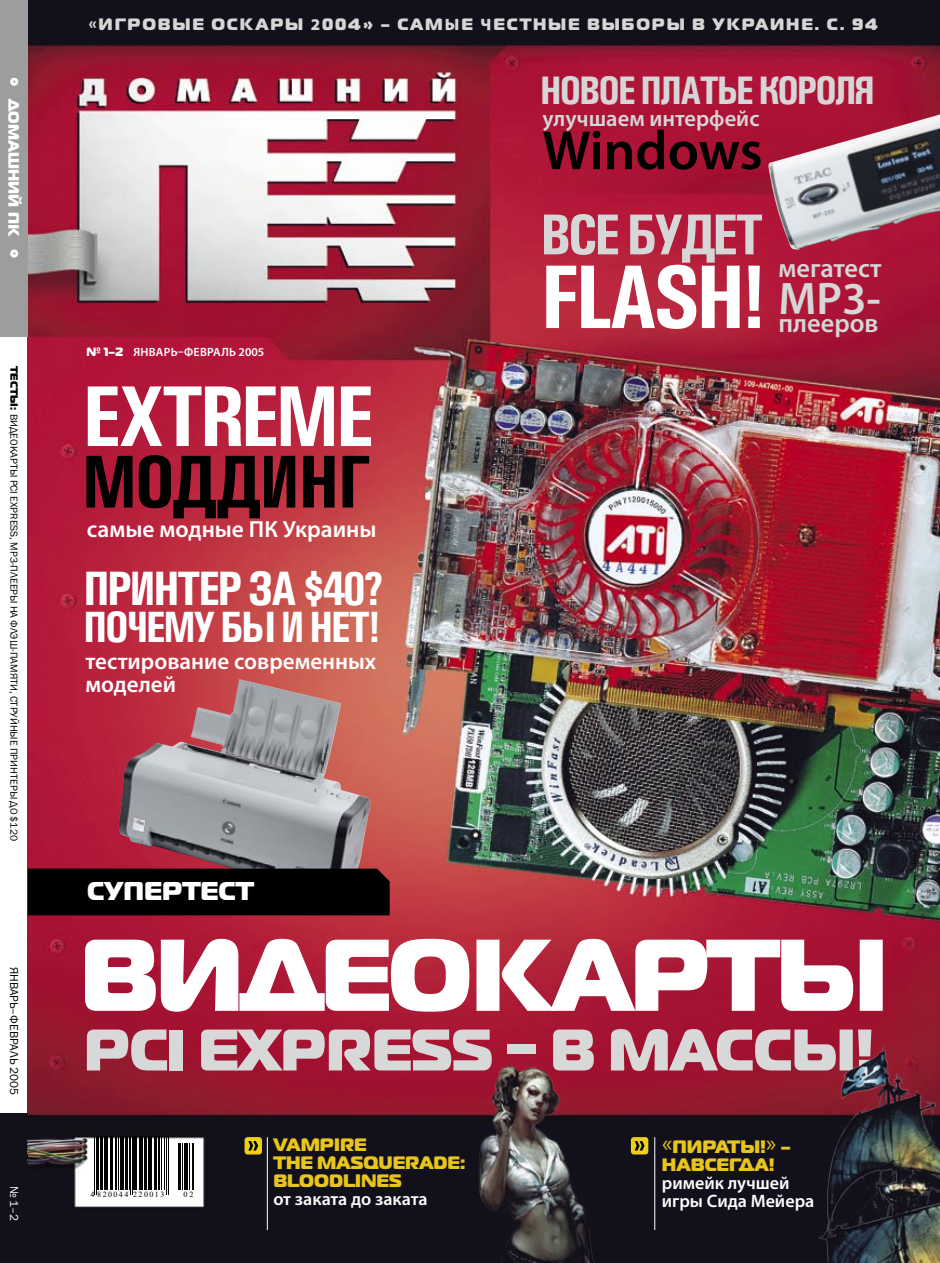
<style>
.page{position:relative;width:940px;height:1263px;background:#fff}
.page>*{position:absolute;margin:0;border:0;box-sizing:border-box;transform-origin:0 0}
.t1{font:101.7px "Magistral Black C";letter-spacing:-.03em;color:#fff}
.t2{font:700 90.6px "Univers Condensed";letter-spacing:-.06em;color:#fff}
.t3{font:700 86.4px "Univers Condensed";letter-spacing:-.05em;color:#fff}
.t4{font:700 75px "Univers Condensed";letter-spacing:-.03em;color:#000}
.t5{font:58.5px "Magistral Black C";letter-spacing:-.01em;color:#d8d8d8}
.t6{font:700 57.75px "Univers Condensed";letter-spacing:-.06em;color:#d6d6d6}
.t7{font:600 55.5px "Myriad Pro";letter-spacing:-.005em;color:#000}
.t8{font:700 48.45px "Univers Condensed";letter-spacing:-.06em;color:#fff}
.t9{font:600 45.9px "Myriad Pro";color:#d6d6d6}
.t10{font:700 43.95px "Univers Condensed";letter-spacing:-.06em;color:#fff}
.t11{font:700 39.9px "Univers Condensed";letter-spacing:-.06em;color:#d6d6d6}
.t12{font:600 26.25px "Myriad Pro";color:#d6d6d6}
.t13{font:25.8px "Magistral Black C";color:#fff}
.t14{font:600 23.4px "Myriad Pro";color:#fff}
.t15{font:600 22.95px/23px "Myriad Pro";color:#fff}
.t16{font:600 22.5px "Myriad Pro";color:#d6d6d6}
.t17{font:18px/18px "Magistral Black C";color:#e8c51d}
.t18{font:600 18px/18px "Myriad Pro";color:#fff}
.t19{font:16.5px "Magistral Black C";letter-spacing:.11em;color:#d6d6d6}
.t20{font:15px "Magistral Black C";color:#fff}
.t21{font:600 12px "Myriad Pro";letter-spacing:.02em;color:#fff}
.t22{font:12px "Franklin Gothic";color:#000}
.t23{font:12px "Franklin Gothic";color:#fff}
.t24{font:10.5px "Franklin Gothic";color:#000}
.t25{font:8.1px "Times New Roman";letter-spacing:.175em;color:#000}
.s1{font-family:"Magistral Black C"}
.s2{font-family:"Myriad Pro";font-weight:900}
.s3{font-family:"Magistral Black C";font-weight:400}
.s4{font-family:"Franklin Gothic";font-weight:800;font-size:24px}
</style>
<div class="page">
<img style="left:28px;top:0;width:911px;height:1263px">
<img style="left:119px;top:679px;width:251px;height:189px">
<div style="left:28px;top:868px;width:361px;height:47px;background:#000"></div>
<img style="left:476px;top:1048px;width:123px;height:215px">
<div style="left:0;top:1114px;width:28px;height:149px;background:#121018"></div>
<div style="left:0;top:0;width:28px;height:337px;background:#9d9d9d"></div>
<svg style="left:10px;top:249px;width:9px;height:9px"></svg>
<svg style="left:10px;top:77px;width:9px;height:9px"></svg>
<img style="left:28px;top:1129px;width:122px;height:69px">
<svg style="left:89px;top:1137px;width:111px;height:61px"></svg>
<hr style="left:94px;top:1137px;width:1px;height:58px;background:#000">
<hr style="left:96px;top:1137px;width:1px;height:58px;background:#000">
<hr style="left:98px;top:1137px;width:1px;height:53px;background:#000">
<hr style="left:100px;top:1137px;width:2px;height:53px;background:#000">
<hr style="left:104px;top:1137px;width:1px;height:53px;background:#000">
<hr style="left:106px;top:1137px;width:2px;height:53px;background:#000">
<hr style="left:110px;top:1137px;width:1px;height:53px;background:#000">
<hr style="left:112px;top:1137px;width:1px;height:53px;background:#000">
<hr style="left:115px;top:1137px;width:2px;height:53px;background:#000">
<hr style="left:118px;top:1137px;width:1px;height:53px;background:#000">
<hr style="left:120px;top:1137px;width:2px;height:53px;background:#000">
<hr style="left:123px;top:1137px;width:1px;height:53px;background:#000">
<hr style="left:126px;top:1137px;width:2px;height:53px;background:#000">
<hr style="left:129px;top:1137px;width:1px;height:53px;background:#000">
<hr style="left:130px;top:1137px;width:1px;height:58px;background:#000">
<hr style="left:132px;top:1137px;width:1px;height:58px;background:#000">
<hr style="left:133px;top:1137px;width:2px;height:53px;background:#000">
<hr style="left:136px;top:1137px;width:1px;height:53px;background:#000">
<hr style="left:139px;top:1137px;width:1px;height:53px;background:#000">
<hr style="left:141px;top:1137px;width:2px;height:53px;background:#000">
<hr style="left:144px;top:1137px;width:2px;height:53px;background:#000">
<hr style="left:148px;top:1137px;width:1px;height:53px;background:#000">
<hr style="left:150px;top:1137px;width:2px;height:53px;background:#000">
<hr style="left:154px;top:1137px;width:1px;height:53px;background:#000">
<hr style="left:155px;top:1137px;width:2px;height:53px;background:#000">
<hr style="left:158px;top:1137px;width:2px;height:53px;background:#000">
<hr style="left:161px;top:1137px;width:1px;height:53px;background:#000">
<hr style="left:165px;top:1137px;width:1px;height:53px;background:#000">
<hr style="left:166px;top:1137px;width:1px;height:58px;background:#000">
<hr style="left:168px;top:1137px;width:1px;height:58px;background:#000">
<hr style="left:178px;top:1143px;width:1px;height:47px;background:#000">
<hr style="left:179px;top:1143px;width:2px;height:47px;background:#000">
<hr style="left:182px;top:1143px;width:1px;height:47px;background:#000">
<hr style="left:184px;top:1143px;width:2px;height:47px;background:#000">
<hr style="left:187px;top:1143px;width:1px;height:47px;background:#000">
<hr style="left:189px;top:1143px;width:1px;height:47px;background:#000">
<hr style="left:192px;top:1143px;width:1px;height:47px;background:#000">
<hr style="left:267px;top:1137px;width:1px;height:93px;background:#fff">
<hr style="left:654px;top:1137px;width:1px;height:93px;background:#fff">
<svg style="left:631px;top:1137px;width:17px;height:17px"></svg>
<svg style="left:244px;top:1137px;width:18px;height:17px"></svg>
<img style="left:757px;top:110px;width:182px;height:155px">
<img style="left:760px;top:1031px;width:179px;height:232px">
<h3 class="t20" style="left:24px;top:99px;width:139px;rotate:90deg">ДОМАШНИЙ ПК</h3>
<p class="t24" style="left:20px;top:366px;width:476px;rotate:90deg"><span class="s1">ТЕСТЫ:</span> ВИДЕОКАРТЫ PCI EXPRESS, МР3-ПЛЕЕРЫ НА ФЛЭШ-ПАМЯТИ, СТРУЙНЫЕ ПРИНТЕРЫ ДО $120</p>
<p class="t22" style="left:21px;top:967px;width:130px;rotate:90deg">ЯНВАРЬ–ФЕВРАЛЬ 2005</p>
<p class="t23" style="left:21px;top:1185px;width:37px;rotate:90deg">№ 1–2</p>
<h3 class="t19" style="left:89px;top:14px;width:790px"><span class="s2">«</span>ИГРОВЫЕ ОСКАРЫ <span class="s2">2</span>004» – САМ<span class="s2">Ы</span>Е <span class="s2">Ч</span>ЕСТНЫЕ ВЫБОРЫ В УКРАИНЕ. С. 94</h3>
<h3 class="t11" style="left:540px;top:66px;width:337px">НОВОЕ ПЛАТЬЕ КОРОЛЯ</h3>
<h3 class="t16" style="left:542px;top:106px;width:218px">улучшаем интерфейс</h3>
<h3 class="t7" style="left:542px;top:120px;width:222px">Windows</h3>
<p class="t21" style="left:86px;top:345px;width:179px"><span class="s3">№ 1–2</span> ЯНВАРЬ–ФЕВРАЛЬ 2005</p>
<h3 class="t3" style="left:82px;top:364px;width:294px">EXTREME</h3>
<h3 class="t4" style="left:82px;top:436px;width:292px">МОДДИНГ</h3>
<h3 class="t14" style="left:87px;top:516px;width:291px">самые модные ПК Украины</h3>
<h3 class="t8" style="left:83px;top:559px;width:303px">ПРИНТЕР ЗА $40?</h3>
<h3 class="t10" style="left:83px;top:600px;width:299px">ПОЧЕМУ БЫ И НЕТ!</h3>
<h3 class="t15" style="left:85px;top:650px;width:292px">тестирование современных моделей</h3>
<h3 class="t13" style="left:87px;top:874px;width:168px">СУПЕРТЕСТ</h3>
<h3 class="t6" style="left:540px;top:200px;width:225px">ВСЕ БУДЕТ</h3>
<h2 class="t2" style="left:540px;top:242px;width:228px">FLASH!</h2>
<h3 class="t12" style="left:778px;top:254px;width:105px">мегатест</h3>
<h3 class="t9" style="left:778px;top:273px;width:104px">MP3-</h3>
<h3 class="t12" style="left:778px;top:309px;width:101px">плееров</h3>
<h1 class="t1" style="left:80px;top:908px;width:809px">ВИДЕОКАРТЫ</h1>
<h3 class="t5" style="left:84px;top:1011px;width:791px">PCI EXPRESS – В МАССЫ!</h3>
<p class="t25" style="left:91px;top:1188px;width:75px">4 820044 220013</p>
<p class="t25" style="left:183px;top:1188px;width:12px">0 2</p>
<h3 class="t17" style="left:273px;top:1135px;width:193px">VAMPIRE<br>THE MASQUERADE:<br>BLOODLINES</h3>
<h3 class="t18" style="left:273px;top:1190px;width:156px">от заката до заката</h3>
<h3 class="t17" style="left:661px;top:1137px;width:130px"><span class="s4">«</span>ПИРАТЫ!<span class="s4">»</span> –<br>НАВСЕГДА!</h3>
<h3 class="t18" style="left:661px;top:1174px;width:154px">римейк лучшей игры Сида Мейера</h3>
</div>
